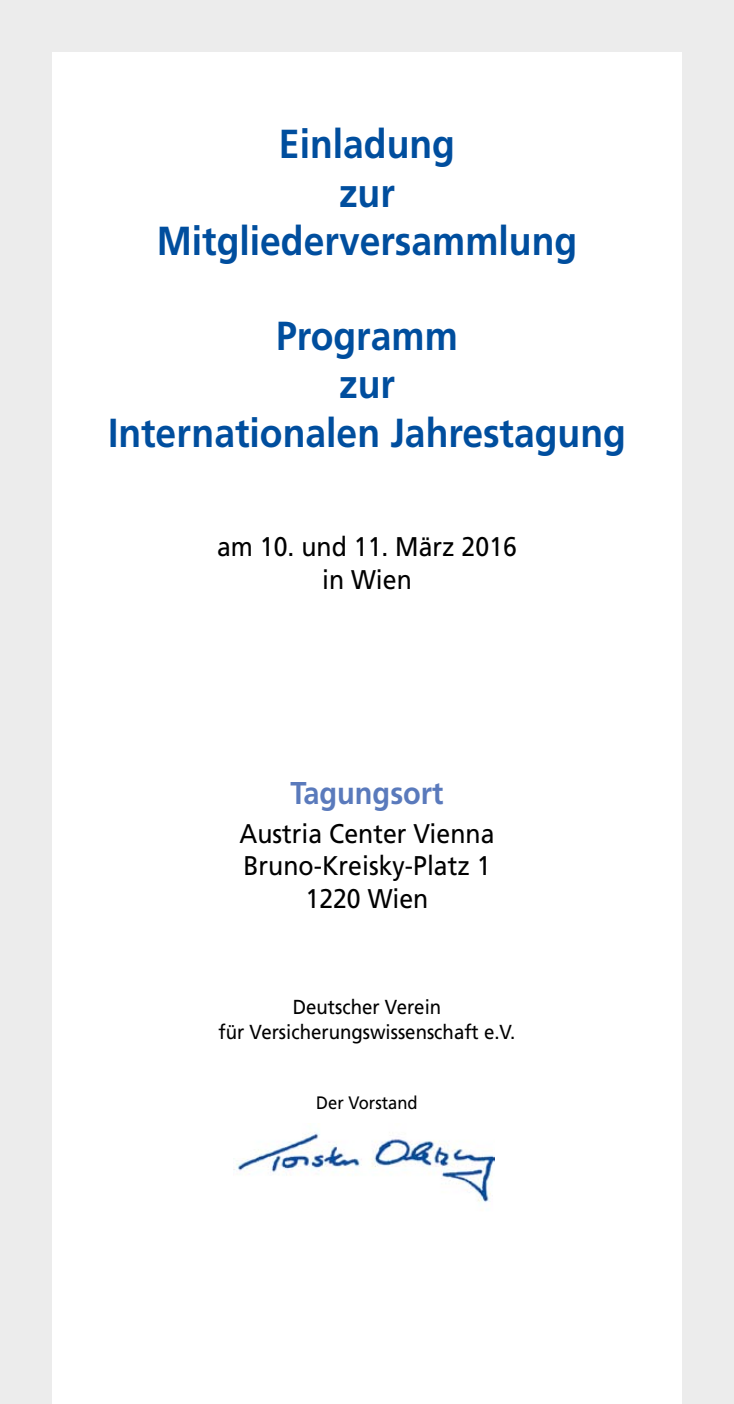
<style>
.page{position:relative;width:734px;height:1404px;background:#fff}
.page>*{position:absolute;margin:0;border:0;box-sizing:border-box;transform-origin:0 0}
.t1{font:700 40.5px/48.6px "Frutiger LT Pro";color:#004e9e;text-align:center;scale:.92 1}
.t2{font:700 31.5px "Frutiger LT Pro";color:#5a7abc;scale:.92 1}
.t3{font:27px/32.4px "Frutiger LT Pro";color:#000;text-align:center;scale:.92 1}
.t4{font:20.25px/24.3px "Frutiger LT Pro";color:#000;text-align:center;scale:.92 1}
.t5{font:18px "Frutiger LT Pro";color:#000;scale:.92 1}
</style>
<div class="page">
<div style="left:0;top:0;width:51px;height:1403px;background:#ececec"></div>
<div style="left:682px;top:0;width:51px;height:1403px;background:#ececec"></div>
<div style="left:0;top:0;width:733px;height:51px;background:#ececec"></div>
<img style="left:234px;top:1132px;width:260px;height:70px">
<h1 class="t1" style="left:157px;top:120px;width:458px">Einladung<br>zur<br>Mitgliederversammlung</h1>
<h1 class="t1" style="left:108px;top:311px;width:564px">Programm<br>zur<br>Internationalen Jahrestagung</h1>
<p class="t3" style="left:217px;top:531px;width:327px">am 10. und 11. März 2016 in Wien</p>
<p class="t2" style="left:290px;top:774px;width:168px">Tagungsort</p>
<p class="t3" style="left:239px;top:817px;width:279px">Austria Center Vienna<br>Bruno-Kreisky-Platz 1<br>1220 Wien</p>
<p class="t4" style="left:218px;top:994px;width:324px">Deutscher Verein<br>für Versicherungswissenschaft e.V.</p>
<p class="t5" style="left:316px;top:1092px;width:112px">Der Vorstand</p>
</div>
